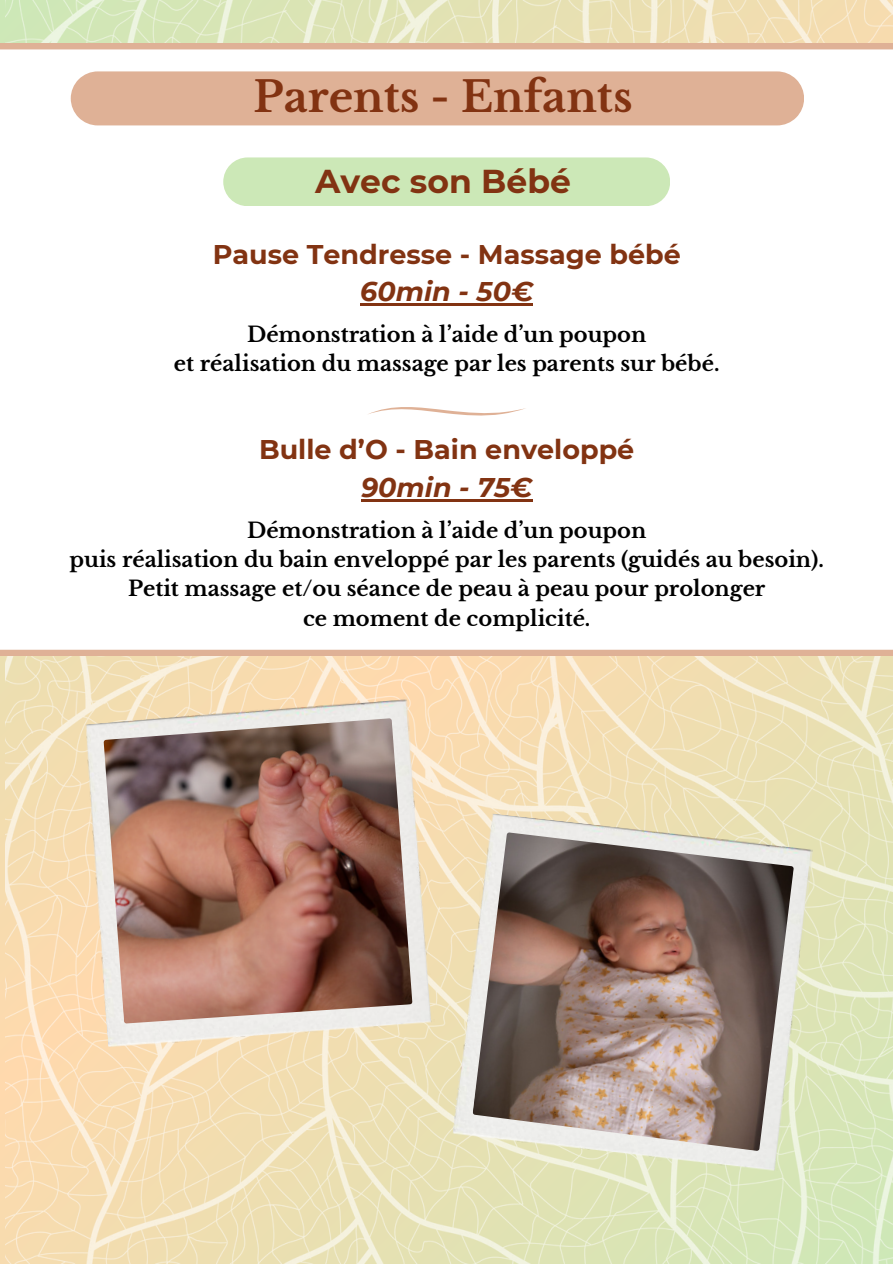
<style>
.page{position:relative;width:893px;height:1264px;background:#fff}
.page>*{position:absolute;margin:0;border:0;box-sizing:border-box;transform-origin:0 0}
.t1{font:700 42px "Libre Baskerville";color:#823312}
.t2{font:700 33px "Montserrat";color:#823312}
.t3{font:700 27px "Montserrat";color:#823312}
.t4{font:italic 700 27px "Montserrat";color:#823312}
.t5{font:700 21px/29.4px "Libre Baskerville";color:#000;text-align:center}
</style>
<div class="page">
<img style="left:5px;top:0;width:887px;height:1263px">
<svg style="left:0;top:44px;width:892px;height:611px"></svg>
<img style="left:80px;top:696px;width:355px;height:355px">
<img style="left:104px;top:718px;width:308px;height:305px">
<div style="left:71px;top:71px;width:733px;height:54px;background:#dfb196"></div>
<hr style="left:360px;top:303px;width:173px;height:2px;background:#823312">
<hr style="left:361px;top:499px;width:171px;height:2px;background:#823312">
<div style="left:223px;top:157px;width:447px;height:49px;background:#cce8b7;border-radius:24px"></div>
<img style="left:451px;top:812px;width:361px;height:361px">
<img style="left:472px;top:832px;width:321px;height:318px">
<svg style="left:367px;top:403px;width:159px;height:13px"></svg>
<h1 class="t1" style="left:253px;top:71px;width:380px">Parents - Enfants</h1>
<h2 class="t2" style="left:315px;top:157px;width:257px">Avec son Bébé</h2>
<p class="t3" style="left:213px;top:234px;width:469px">Pause Tendresse - Massage bébé</p>
<p class="t4" style="left:360px;top:272px;width:174px">60min - 50€</p>
<p class="t5" style="left:174px;top:319px;width:547px">Démonstration à l’aide d’un poupon<br>et réalisation du massage par les parents sur bébé.</p>
<p class="t3" style="left:259px;top:430px;width:377px">Bulle d’O - Bain enveloppé</p>
<p class="t4" style="left:361px;top:468px;width:173px">90min - 75€</p>
<p class="t5" style="left:70px;top:515px;width:755px">Démonstration à l’aide d’un poupon<br>puis réalisation du bain enveloppé par les parents (guidés au besoin).<br>Petit massage et/ou séance de peau à peau pour prolonger<br>ce moment de complicité.</p>
</div>
